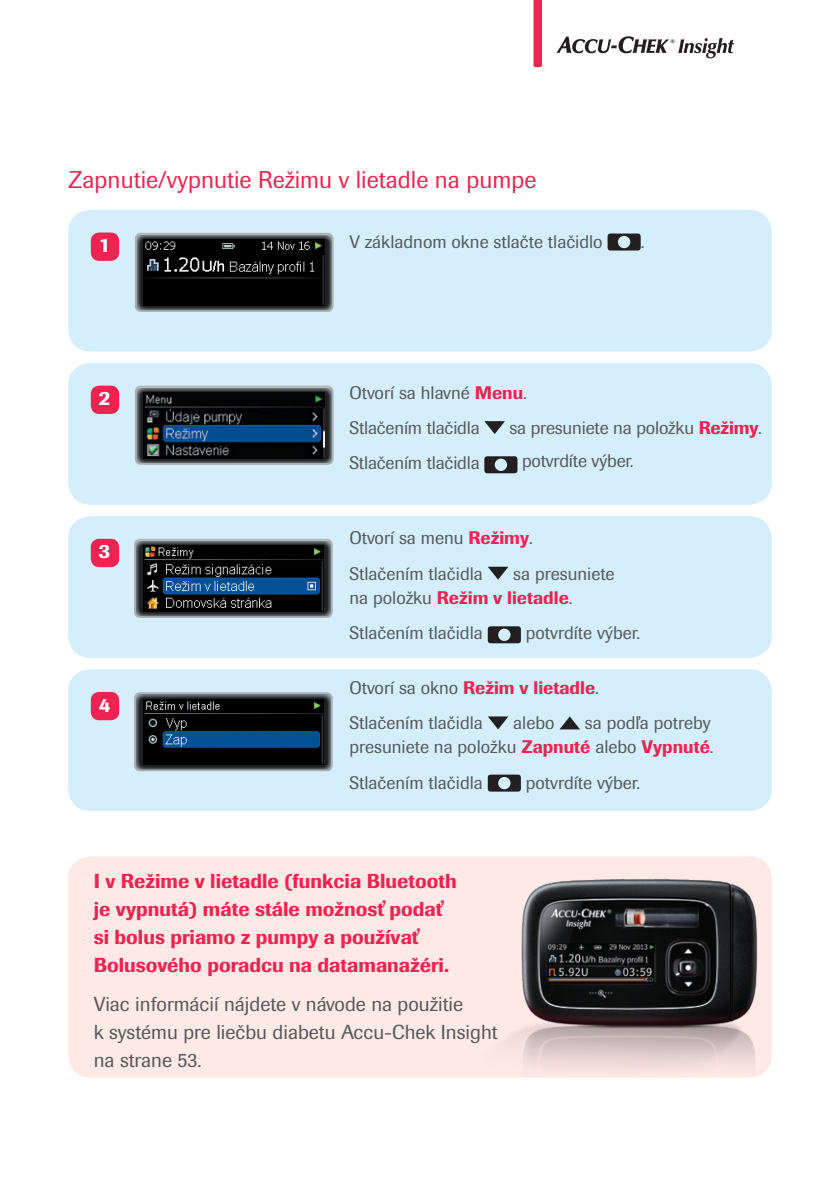
<style>
.page{position:relative;width:840px;height:1191px;background:#fff}
.page>*{position:absolute;margin:0;border:0;box-sizing:border-box;transform-origin:0 0}
.t1{font:24px "Imago Pro";color:#ed2452}
.t2{font:500 20px/28px "Imago Pro";color:#ed2452}
.t3{font:20px/28px "Imago Pro";color:#57585a}
.t4{font:500 20px "Imago Pro";color:#fff}
.t5{font:18px/35.4px "Imago Pro";color:#57585a}
.s1{font-weight:500;color:#ed2452}
</style>
<div class="page">
<div style="left:68px;top:210px;width:703px;height:141px;background:#d4effb;border-radius:23px"></div>
<div style="left:68px;top:363px;width:703px;height:142px;background:#d4effb;border-radius:23px"></div>
<div style="left:68px;top:516px;width:703px;height:142px;background:#d4effb;border-radius:23px"></div>
<div style="left:68px;top:669px;width:703px;height:142px;background:#d4effb;border-radius:23px"></div>
<div style="left:68px;top:856px;width:703px;height:221px;background:#fde9e6;border-radius:23px"></div>
<svg style="left:533px;top:0;width:8px;height:67px"></svg>
<svg style="left:556px;top:36px;width:177px;height:22px"></svg>
<div style="left:91px;top:232px;width:28px;height:29px;background:#ed2452;border-radius:9px"></div>
<div style="left:91px;top:386px;width:28px;height:28px;background:#ed2452;border-radius:9px"></div>
<div style="left:91px;top:539px;width:28px;height:28px;background:#ed2452;border-radius:9px"></div>
<div style="left:91px;top:692px;width:28px;height:28px;background:#ed2452;border-radius:9px"></div>
<div style="left:607px;top:233px;width:33px;height:17px;background:#231f20;border-radius:3px"></div>
<div style="left:617px;top:236px;width:13px;height:12px;background:#d4effb;border-radius:50%"></div>
<svg style="left:484px;top:421px;width:20px;height:13px"></svg>
<div style="left:484px;top:456px;width:33px;height:17px;background:#231f20;border-radius:3px"></div>
<svg style="left:494px;top:458px;width:13px;height:13px"></svg>
<svg style="left:488px;top:567px;width:20px;height:12px"></svg>
<div style="left:487px;top:626px;width:33px;height:17px;background:#231f20;border-radius:3px"></div>
<div style="left:498px;top:628px;width:12px;height:13px;background:#d4effb;border-radius:50%"></div>
<svg style="left:488px;top:716px;width:20px;height:13px"></svg>
<svg style="left:560px;top:716px;width:19px;height:13px"></svg>
<div style="left:487px;top:774px;width:33px;height:17px;background:#231f20;border-radius:3px"></div>
<div style="left:498px;top:777px;width:12px;height:12px;background:#d4effb;border-radius:50%"></div>
<img style="left:508px;top:856px;width:263px;height:221px">
<img style="left:136px;top:538px;width:196px;height:80px">
<div style="left:134px;top:539px;width:198px;height:79px;border:2px solid #aeafb3;border-radius:5px"></div>
<img style="left:143px;top:545px;width:180px;height:66px">
<img style="left:135px;top:385px;width:198px;height:80px">
<div style="left:135px;top:386px;width:198px;height:79px;border:2px solid #aeafb3;border-radius:5px"></div>
<img style="left:144px;top:392px;width:180px;height:66px">
<img style="left:135px;top:233px;width:198px;height:79px">
<div style="left:135px;top:233px;width:198px;height:79px;border:2px solid #aeafb3;border-radius:5px"></div>
<img style="left:144px;top:240px;width:180px;height:65px">
<img style="left:134px;top:694px;width:198px;height:78px">
<div style="left:134px;top:692px;width:198px;height:79px;border:2px solid #aeafb3;border-radius:5px"></div>
<img style="left:143px;top:699px;width:180px;height:65px">
<h1 class="t1" style="left:68px;top:164px;width:469px">Zapnutie/vypnutie Režimu v lietadle na pumpe</h1>
<p class="t4" style="left:99px;top:232px;width:13px">1</p>
<p class="t4" style="left:99px;top:385px;width:13px">2</p>
<p class="t4" style="left:99px;top:538px;width:13px">3</p>
<p class="t4" style="left:99px;top:691px;width:13px">4</p>
<p class="t5" style="left:349px;top:224px;width:254px">V základnom okne stlačte tlačidlo</p>
<p class="t5" style="left:640px;top:224px;width:5px">.</p>
<p class="t5" style="left:349px;top:374px;width:179px">Otvorí sa hlavné <span class="s1">Menu</span>.<br>Stlačením tlačidla</p>
<p class="t5" style="left:509px;top:410px;width:254px">sa presuniete na položku <span class="s1">Režimy</span>.</p>
<p class="t5" style="left:349px;top:445px;width:132px">Stlačením tlačidla</p>
<p class="t5" style="left:521px;top:443px;width:113px">potvrdíte výber.</p>
<p class="t5" style="left:349px;top:520px;width:185px">Otvorí sa menu <span class="s1">Režimy</span>.<br>Stlačením tlačidla</p>
<p class="t5" style="left:349px;top:561px;width:266px;line-height:24px;text-indent:164px">sa presuniete na položku <span class="s1">Režim v lietadle</span>.</p>
<p class="t5" style="left:349px;top:615px;width:135px">Stlačením tlačidla</p>
<p class="t5" style="left:525px;top:615px;width:116px">potvrdíte výber.</p>
<p class="t5" style="left:349px;top:670px;width:251px">Otvorí sa okno <span class="s1">Režim v lietadle</span>.<br>Stlačením tlačidla</p>
<p class="t5" style="left:349px;top:711px;width:365px;line-height:24px;text-align:right">sa podľa potreby<br>presuniete na položku <span class="s1">Zapnuté</span> alebo <span class="s1">Vypnuté</span>.</p>
<p class="t5" style="left:349px;top:764px;width:135px">Stlačením tlačidla</p>
<p class="t5" style="left:525px;top:764px;width:116px">potvrdíte výber.</p>
<p class="t5" style="left:513px;top:705px;width:43px">alebo</p>
<p class="t2" style="left:94px;top:866px;width:364px">I v Režime v lietadle (funkcia Bluetooth je vypnutá) máte stále možnosť podať si bolus priamo z pumpy a používať Bolusového poradcu na datamanažéri.</p>
<p class="t3" style="left:94px;top:990px;width:405px">Viac informácií nájdete v návode na použitie<br>k systému pre liečbu diabetu Accu-Chek Insight na strane 53.</p>
</div>
